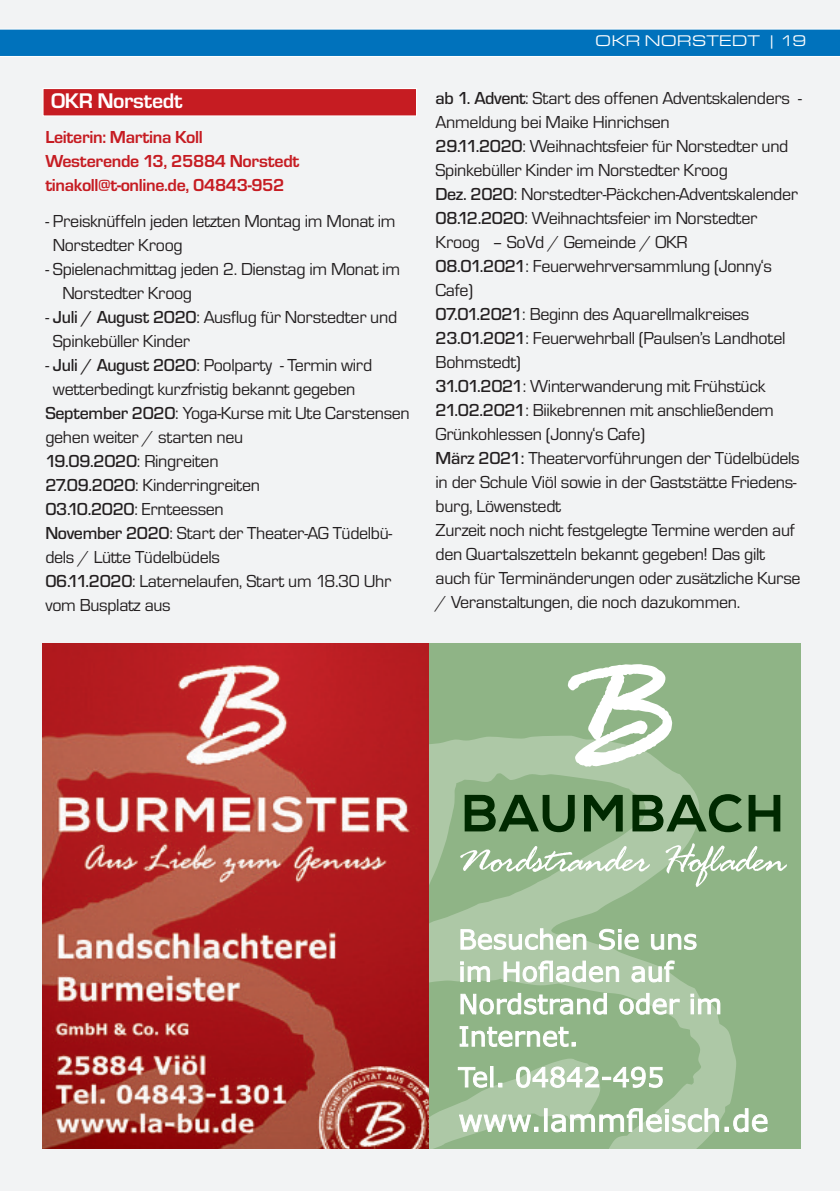
<style>
.page{position:relative;width:840px;height:1191px;background:#fff}
.page>*{position:absolute;margin:0;border:0;box-sizing:border-box;transform-origin:0 0}
.t1{font:700 22px "Eurostile T";letter-spacing:-.02em;color:#fff}
.t2{font:18px/24px "Eurostile T";letter-spacing:-.02em;color:#231f20}
.t3{font:700 18px/24px "Eurostile T";letter-spacing:-.02em;color:#c61c22}
.t4{font:expanded 16px "Eurostile T";color:#fff}
.s1{font-weight:500}
</style>
<div class="page">
<div style="left:0;top:0;width:839px;height:1191px;background:#f2f3f4"></div>
<svg style="left:0;top:29px;width:839px;height:28px"></svg>
<div style="left:44px;top:89px;width:372px;height:26px;background:#c61c22"></div>
<div style="left:43px;top:88px;width:374px;height:28px;border:1px solid #fff"></div>
<div style="left:428px;top:644px;width:371px;height:504px;background:#8fb486"></div>
<svg style="left:428px;top:735px;width:307px;height:413px"></svg>
<svg style="left:460px;top:843px;width:326px;height:44px"></svg>
<img style="left:43px;top:644px;width:385px;height:504px">
<svg style="left:566px;top:664px;width:107px;height:104px"></svg>
<svg style="left:464px;top:794px;width:315px;height:38px"></svg>
<svg style="left:460px;top:928px;width:126px;height:22px"></svg>
<svg style="left:598px;top:928px;width:40px;height:22px"></svg>
<svg style="left:650px;top:933px;width:46px;height:17px"></svg>
<svg style="left:460px;top:961px;width:30px;height:21px"></svg>
<svg style="left:503px;top:960px;width:116px;height:23px"></svg>
<svg style="left:630px;top:960px;width:44px;height:23px"></svg>
<svg style="left:460px;top:992px;width:147px;height:23px"></svg>
<svg style="left:618px;top:992px;width:61px;height:23px"></svg>
<svg style="left:690px;top:993px;width:30px;height:21px"></svg>
<svg style="left:459px;top:1025px;width:116px;height:22px"></svg>
<svg style="left:457px;top:1066px;width:30px;height:22px"></svg>
<div style="left:490px;top:1066px;width:3px;height:21px;border:1px solid #fff"></div>
<svg style="left:498px;top:1082px;width:4px;height:5px"></svg>
<svg style="left:515px;top:1066px;width:148px;height:22px"></svg>
<svg style="left:458px;top:1114px;width:80px;height:18px"></svg>
<div style="left:543px;top:1108px;width:4px;height:23px;border:1px solid #fff"></div>
<svg style="left:550px;top:1107px;width:217px;height:25px"></svg>
<p class="t1" style="left:51px;top:87px;width:133px">OKR Norstedt</p>
<p class="t3" style="left:45px;top:124px;width:255px">Leiterin: Martina Koll<br>Westerende 13, 25884 Norstedt tinakoll@t-online.de, 04843-952</p>
<p class="t2" style="left:53px;top:208px;width:344px;text-indent:-7px">- Preisknüffeln jeden letzten Montag im Monat im<br>Norstedter Kroog</p>
<p class="t2" style="left:62px;top:256px;width:339px;text-indent:-17px">- Spielenachmittag jeden 2. Dienstag im Monat im<br>Norstedter Kroog</p>
<p class="t2" style="left:53px;top:304px;width:345px;text-indent:-8px">- <span class="s1">Juli / August 2020</span>: Ausflug für Norstedter und<br>Spinkebüller Kinder</p>
<p class="t2" style="left:45px;top:352px;width:328px">- <span class="s1">Juli / August 2020</span>: Poolparty - Termin wird</p>
<p class="t2" style="left:53px;top:376px;width:304px">wetterbedingt kurzfristig bekannt gegeben</p>
<p class="t2" style="left:45px;top:400px;width:366px"><span class="s1">September 2020</span>: Yoga-Kurse mit Ute Carstensen</p>
<p class="t2" style="left:45px;top:424px;width:199px">gehen weiter / starten neu</p>
<p class="t2" style="left:45px;top:448px;width:175px"><span class="s1">19.09.2020</span>: Ringreiten</p>
<p class="t2" style="left:45px;top:472px;width:216px"><span class="s1">27.09.2020</span>: Kinderringreiten</p>
<p class="t2" style="left:45px;top:496px;width:180px"><span class="s1">03.10.2020</span>: Ernteessen</p>
<p class="t2" style="left:45px;top:520px;width:348px"><span class="s1">November 2020</span>: Start der Theater-AG Tüdelbü-</p>
<p class="t2" style="left:45px;top:544px;width:176px">dels / Lütte Tüdelbüdels</p>
<p class="t2" style="left:45px;top:568px;width:347px"><span class="s1">06.11.2020</span>: Laternelaufen, Start um 18.30 Uhr</p>
<p class="t2" style="left:45px;top:592px;width:127px">vom Busplatz aus</p>
<p class="t4" style="left:595px;top:31px;width:213px">OKR NORSTEDT | 19</p>
<p class="t2" style="left:435px;top:86px;width:367px"><span class="s1">ab 1. Advent</span>: Start des offenen Adventskalenders - Anmeldung bei Maike Hinrichsen<br><span class="s1">29.11.2020</span>: Weihnachtsfeier für Norstedter und Spinkebüller Kinder im Norstedter Kroog<br><span class="s1">Dez. 2020</span>: Norstedter-Päckchen-Adventskalender <span class="s1">08.12.2020</span>: Weihnachtsfeier im Norstedter Kroog – SoVd / Gemeinde / OKR<br><span class="s1">08.01.2021</span>: Feuerwehrversammlung (Jonny‘s Cafe)<br><span class="s1">07.01.2021</span>: Beginn des Aquarellmalkreises <span class="s1">23.01.2021</span>: Feuerwehrball (Paulsen’s Landhotel Bohmstedt)<br><span class="s1">31.01.2021</span>: Winterwanderung mit Frühstück <span class="s1">21.02.2021</span>: Biikebrennen mit anschließendem Grünkohlessen (Jonny‘s Cafe)<br><span class="s1">März 2021:</span> Theatervorführungen der Tüdelbüdels in der Schule Viöl sowie in der Gaststätte Friedens&shy;burg, Löwenstedt<br>Zurzeit noch nicht festgelegte Termine werden auf den Quartalszetteln bekannt gegeben! Das gilt auch für Terminänderungen oder zusätzliche Kurse / Veranstaltungen, die noch dazukommen.</p>
</div>
